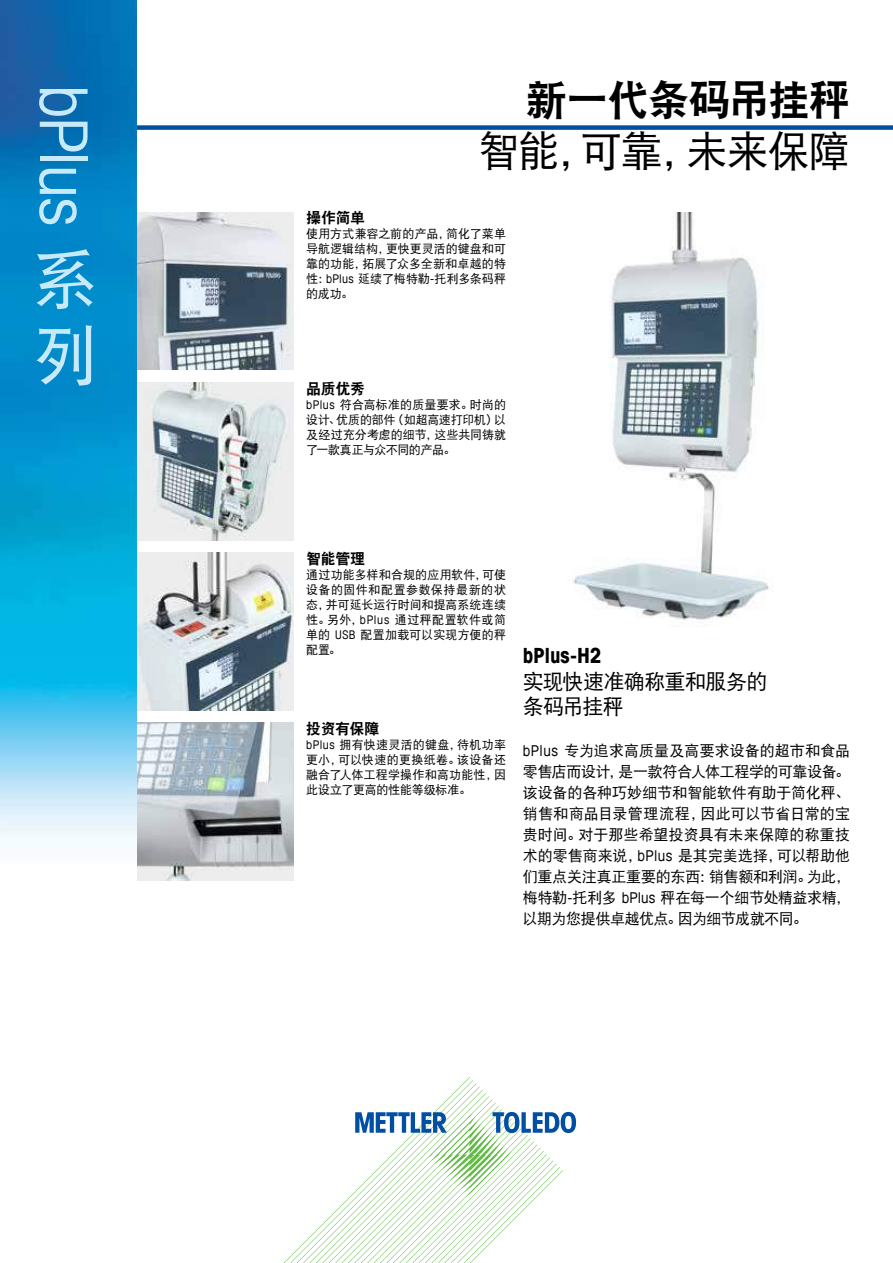
<style>
.page{position:relative;width:893px;height:1263px;background:#fff}
.page>*{position:absolute;margin:0;border:0;box-sizing:border-box;transform-origin:0 0}
.t1{font:condensed 66px "Avant Garde Com";letter-spacing:-.02em;color:#c7eafb}
.t2{font:66px/76.5px "DFP Hei W5";color:#c7eafb}
.t3{font:42px "DFP Hei W5";letter-spacing:-.03em;color:#000}
.t4{font:42px "DFP Hei W9";letter-spacing:-.04em;color:#000}
.t5{font:21px/25.5px "DFP Hei W5";letter-spacing:-.035em;color:#000}
.t6{font:700 condensed 21px "Avant Garde Com";letter-spacing:-.01em;color:#000}
.t7{font:15px/21px "DFP Hei W5";letter-spacing:-.025em;color:#000;text-align:justify}
.t8{font:15px "DFP Hei W9";letter-spacing:-.02em;color:#000}
.t9{font:12px/15px "DFP Hei W5";letter-spacing:.005em;color:#000;text-align:justify}
.s1{font-family:"Avant Garde Com";font-stretch:condensed}
</style>
<div class="page">
<svg style="left:284px;top:1077px;width:292px;height:186px"></svg>
<img style="left:136px;top:553px;width:157px;height:157px">
<img style="left:136px;top:383px;width:157px;height:157px">
<img style="left:136px;top:213px;width:157px;height:157px">
<img style="left:136px;top:723px;width:157px;height:157px">
<div style="left:111px;top:125px;width:782px;height:5px;background:#004fa3"></div>
<img style="left:0;top:0;width:136px;height:845px">
<img style="left:573px;top:213px;width:196px;height:414px">
<h1 class="t1" style="left:104px;top:85px;width:143px;rotate:90deg">bPlus</h1>
<h1 class="t2" style="left:32px;top:239px;width:67px">系列</h1>
<h2 class="t4" style="left:525px;top:78px;width:327px">新一代条码吊挂秤</h2>
<h2 class="t3" style="left:478px;top:129px;width:374px">智能，可靠，未来保障</h2>
<p class="t8" style="left:306px;top:210px;width:61px">操作简单</p>
<p class="t9" style="left:306px;top:226px;width:201px">使用方式兼容之前的产品，简化了菜单导航逻辑结构，更快更灵活的键盘和可靠的功能，拓展了众多全新和卓越的特性：<span class="s1">bPlus</span> 延续了梅特勒<span class="s1">-</span>托利多条码秤的成功。</p>
<p class="t8" style="left:306px;top:380px;width:60px">品质优秀</p>
<p class="t9" style="left:306px;top:397px;width:201px"><span class="s1">bPlus</span> 符合高标准的质量要求。时尚的设计、优质的部件（如超高速打印机）以及经过充分考虑的细节，这些共同铸就了一款真正与众不同的产品。</p>
<p class="t8" style="left:306px;top:550px;width:61px">智能管理</p>
<p class="t9" style="left:306px;top:567px;width:201px">通过功能多样和合规的应用软件，可使设备的固件和配置参数保持最新的状态，并可延长运行时间和提高系统连续性。另外，<span class="s1">bPlus</span> 通过秤配置软件或简单的 <span class="s1">USB</span> 配置加载可以实现方便的秤配置。</p>
<p class="t8" style="left:306px;top:720px;width:75px">投资有保障</p>
<p class="t9" style="left:306px;top:737px;width:201px"><span class="s1">bPlus</span> 拥有快速灵活的键盘，待机功率更小，可以快速的更换纸卷。该设备还融合了人体工程学操作和高功能性，因此设立了更高的性能等级标准。</p>
<h3 class="t6" style="left:523px;top:642px;width:80px">bPlus-H2</h3>
<h3 class="t5" style="left:523px;top:668px;width:246px">实现快速准确称重和服务的条码吊挂秤</h3>
<p class="t7" style="left:523px;top:740px;width:329px"><span class="s1">bPlus</span> 专为追求高质量及高要求设备的超市和食品零售店而设计，是一款符合人体工程学的可靠设备。该设备的各种巧妙细节和智能软件有助于简化秤、销售和商品目录管理流程，因此可以节省日常的宝贵时间。对于那些希望投资具有未来保障的称重技术的零售商来说，<span class="s1">bPlus</span> 是其完美选择，可以帮助他们重点关注真正重要的东西：销售额和利润。为此，梅特勒<span class="s1">-</span>托利多 <span class="s1">bPlus</span> 秤在每一个细节处精益求精，以期为您提供卓越优点。因为细节成就不同。</p>
</div>
